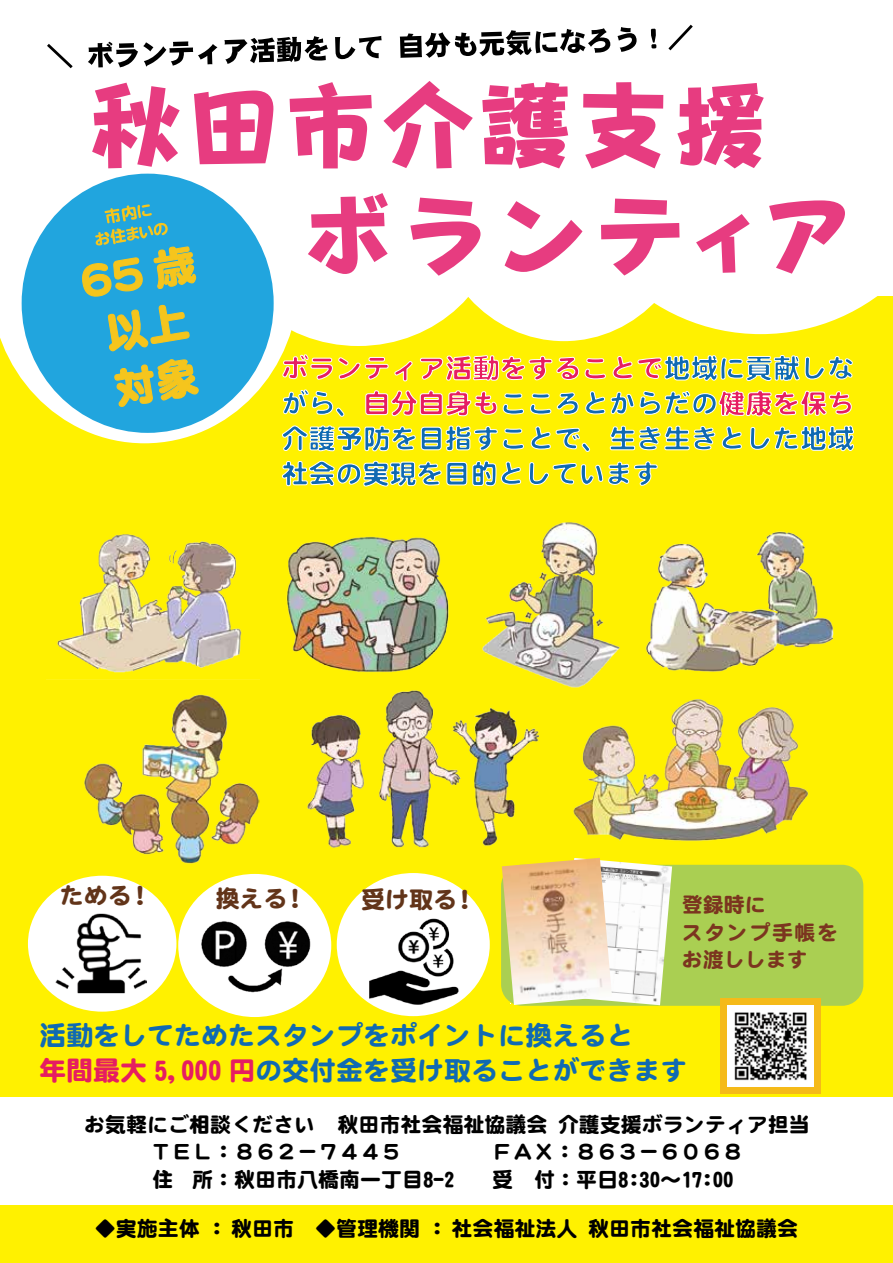
<style>
.page{position:relative;width:893px;height:1263px;background:#fff100}
.page>*{position:absolute;margin:0;border:0;box-sizing:border-box;transform-origin:0 0}
.t1{font:97.5px/109.1px "Pop Happiness Std EB";color:#e73c80}
.t2{font:27px/35.2px "DF Maru Gothic SB WIN RKSJ H";color:#106ab2}
.t3{font:24px "DF Maru Gothic SB WIN RKSJ H";color:#623419}
.t4{font:21px/27.5px "DF Maru Gothic SB WIN RKSJ H";color:#000}
.t5{font:21px/27.5px "DF Maru Gothic SB WIN RKSJ H";color:#7b351f}
.s1{color:#e61d61}
</style>
<div class="page">
<svg style="left:0;top:222px;width:298px;height:221px;fill:#fffbf7"></svg>
<div style="left:430px;top:49px;width:268px;height:292px;background:#fff;border-radius:50%"></div>
<svg style="left:605px;top:296px;width:273px;height:38px;fill:#fff"></svg>
<div style="left:216px;top:80px;width:284px;height:266px;background:#fff;border-radius:50%"></div>
<div style="left:0;top:0;width:893px;height:222px;background:#fff"></div>
<div style="left:280px;top:173px;width:613px;height:123px;background:#fff"></div>
<svg style="left:282px;top:354px;width:570px;height:63px"></svg>
<svg style="left:282px;top:426px;width:572px;height:26px"></svg>
<svg style="left:282px;top:461px;width:376px;height:25px"></svg>
<div style="left:28px;top:876px;width:148px;height:136px;background:#fff;border-radius:50%"></div>
<img style="left:55px;top:913px;width:92px;height:80px">
<div style="left:337px;top:873px;width:153px;height:143px;background:#fff;border-radius:50%"></div>
<div style="left:178px;top:874px;width:153px;height:143px;background:#fff;border-radius:50%"></div>
<img style="left:286px;top:522px;width:548px;height:326px">
<img style="left:46px;top:534px;width:213px;height:146px">
<img style="left:84px;top:694px;width:175px;height:169px">
<svg style="left:47px;top:44px;width:26px;height:24px"></svg>
<svg style="left:88px;top:36px;width:294px;height:31px"></svg>
<svg style="left:400px;top:27px;width:256px;height:31px"></svg>
<svg style="left:668px;top:25px;width:25px;height:25px"></svg>
<div style="left:22px;top:174px;width:252px;height:259px;background:#21a5de;border-radius:50%"></div>
<svg style="left:82px;top:204px;width:114px;height:148px"></svg>
<svg style="left:114px;top:359px;width:85px;height:48px"></svg>
<img style="left:196px;top:921px;width:121px;height:73px">
<img style="left:365px;top:918px;width:97px;height:87px">
<div style="left:0;top:1097px;width:893px;height:107px;background:#fff"></div>
<div style="left:501px;top:865px;width:362px;height:141px;background:#aacf52;border-radius:21px"></div>
<div style="left:720px;top:998px;width:100px;height:96px;background:#f5ba19"></div>
<img style="left:727px;top:1005px;width:86px;height:81px">
<img style="left:612px;top:861px;width:60px;height:144px">
<img style="left:502px;top:858px;width:110px;height:147px">
<h1 class="t1" style="left:299px;top:69px;width:558px;text-indent:-212px">秋田市介護支援ボランティア</h1>
<p class="t3" style="left:60px;top:883px;width:94px">ためる！</p>
<p class="t3" style="left:215px;top:886px;width:93px">換える！</p>
<p class="t3" style="left:361px;top:887px;width:117px">受け取る！</p>
<p class="t5" style="left:682px;top:892px;width:158px">登録時に<br>スタンプ手帳をお渡しします</p>
<p class="t2" style="left:39px;top:1018px;width:649px">活動をしてためたスタンプをポイントに換えると<br><span class="s1">年間最大 5,000 円</span>の交付金を受け取ることができます</p>
<p class="t4" style="left:150px;top:1111px;width:661px;text-indent:-66px">お気軽にご相談ください 秋田市社会福祉協議会介護支援ボランティア担当<br>ＴＥＬ：８６２－７４４５</p>
<p class="t4" style="left:492px;top:1138px;width:253px">ＦＡＸ：８６３－６０６８</p>
<p class="t4" style="left:152px;top:1166px;width:304px">住 所：秋田市八橋南一丁目8-2</p>
<p class="t4" style="left:492px;top:1166px;width:243px">受　付：平日8:30～17:00</p>
<p class="t4" style="left:95px;top:1215px;width:705px">◆実施主体：秋田市 ◆管理機関：社会福祉法人秋田市社会福祉協議会</p>
</div>
